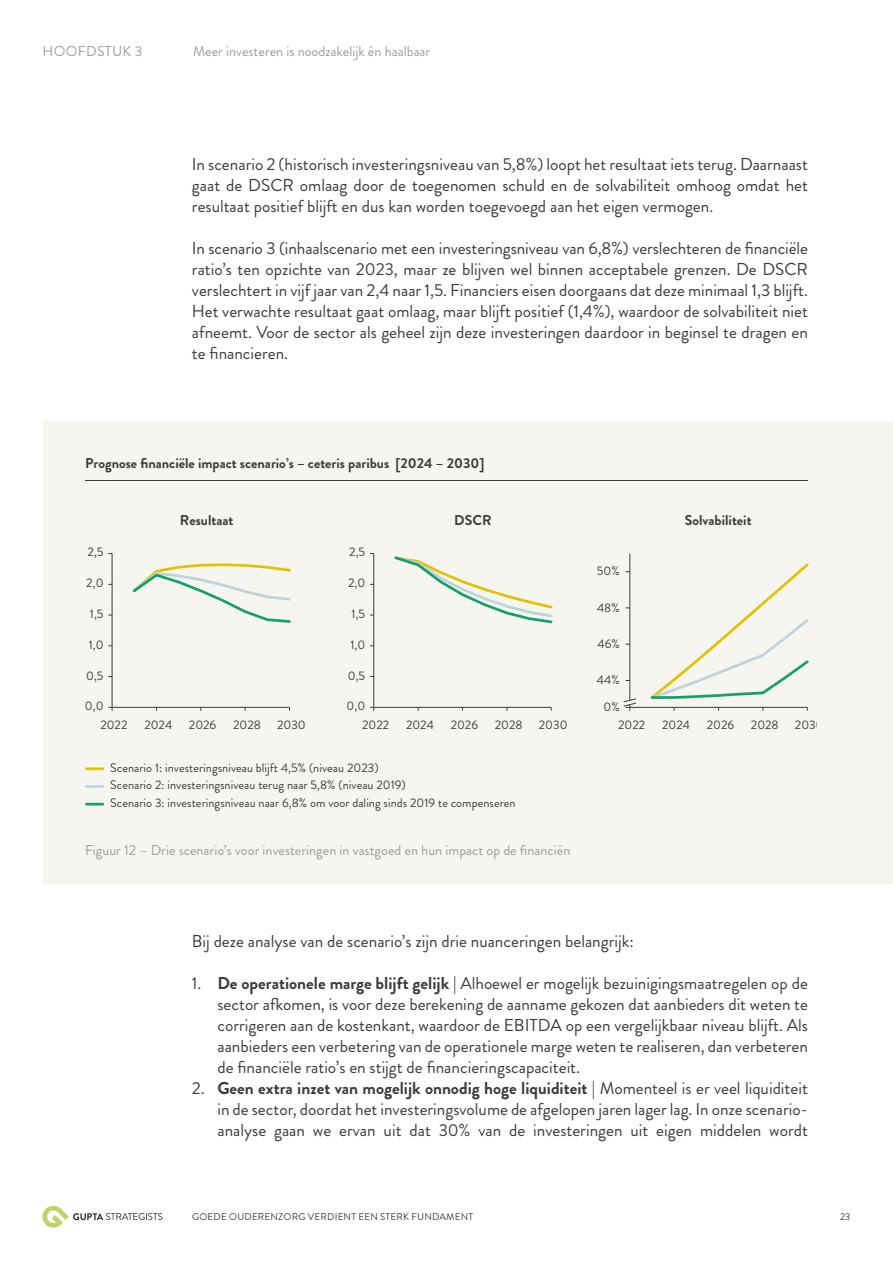
<style>
.page{position:relative;width:893px;height:1263px;background:#fff}
.page>*{position:absolute;margin:0;border:0;box-sizing:border-box;transform-origin:0 0}
.t1{font:17.25px/21px "Brandon Grotesque";color:#3c3c3b;text-align:justify}
.t2{font:14.25px "Brandon Grotesque";color:#9d9d9d}
.t3{font:700 14.25px "Brandon Grotesque";color:#3c3c3b}
.t4{font:14.25px "Brandon Grotesque";letter-spacing:.02em;color:#9d9d9d}
.t5{font:12.3px/17.7px "Brandon Grotesque";letter-spacing:.005em;color:#3c3c3b}
.t6{font:9.75px "Brandon Grotesque";letter-spacing:.02em;color:#3c3c3b}
.s1{font-weight:700}
</style>
<div class="page">
<div style="left:43px;top:422px;width:850px;height:462px;background:#f6f5ef"></div>
<svg style="left:43px;top:1206px;width:119px;height:22px"></svg>
<hr style="left:85px;top:480px;width:723px;height:1px;background:#3c3c3b">
<hr style="left:112px;top:553px;width:1px;height:154px;background:#3c3c3b">
<hr style="left:112px;top:707px;width:177px;height:1px;background:#3c3c3b">
<svg style="left:133px;top:563px;width:158px;height:60px"></svg>
<hr style="left:373px;top:553px;width:1px;height:154px;background:#3c3c3b">
<hr style="left:374px;top:707px;width:177px;height:1px;background:#3c3c3b">
<svg style="left:394px;top:556px;width:159px;height:68px"></svg>
<hr style="left:630px;top:553px;width:1px;height:154px;background:#3c3c3b">
<hr style="left:630px;top:707px;width:177px;height:1px;background:#3c3c3b">
<svg style="left:650px;top:563px;width:159px;height:136px"></svg>
<svg style="left:623px;top:698px;width:14px;height:13px"></svg>
<hr style="left:86px;top:767px;width:17px;height:3px;background:#e3c103">
<hr style="left:86px;top:785px;width:17px;height:3px;background:#bcd4dd">
<svg style="left:86px;top:803px;width:17px;height:2px"></svg>
<p class="t4" style="left:43px;top:41px;width:101px">HOOFDSTUK 3</p>
<p class="t2" style="left:193px;top:41px;width:239px">Meer investeren is noodzakelijk én haalbaar</p>
<p class="t1" style="left:192px;top:154px;width:618px">In scenario 2 (historisch investeringsniveau van 5,8%) loopt het resultaat iets terug. Daarnaast gaat de DSCR omlaag door de toegenomen schuld en de solvabiliteit omhoog omdat het resultaat positief blijft en dus kan worden toegevoegd aan het eigen vermogen.</p>
<p class="t1" style="left:192px;top:238px;width:618px">In scenario 3 (inhaalscenario met een investeringsniveau van 6,8%) verslechteren de financiële ratio’s ten opzichte van 2023, maar ze blijven wel binnen acceptabele grenzen. De DSCR verslechtert in vijf jaar van 2,4 naar 1,5. Financiers eisen doorgaans dat deze minimaal 1,3 blijft.<br>Het verwachte resultaat gaat omlaag, maar blijft positief (1,4%), waardoor de solvabiliteit niet afneemt. Voor de sector als geheel zijn deze investeringen daardoor in beginsel te dragen en te financieren.</p>
<p class="t3" style="left:85px;top:453px;width:401px">Prognose financiële impact scenario’s – ceteris paribus [2024 – 2030]</p>
<p class="t3" style="left:180px;top:510px;width:55px">Resultaat</p>
<p class="t3" style="left:454px;top:510px;width:39px">DSCR</p>
<p class="t3" style="left:685px;top:510px;width:68px">Solvabiliteit</p>
<p class="t5" style="left:88px;top:543px;width:17px">2,5</p>
<p class="t5" style="left:349px;top:543px;width:17px">2,5</p>
<p class="t5" style="left:597px;top:562px;width:24px">50%</p>
<p class="t5" style="left:86px;top:574px;width:19px">2,0</p>
<p class="t5" style="left:348px;top:574px;width:19px">2,0</p>
<p class="t5" style="left:90px;top:605px;width:15px">1,5</p>
<p class="t5" style="left:352px;top:605px;width:15px">1,5</p>
<p class="t5" style="left:597px;top:599px;width:24px">48%</p>
<p class="t5" style="left:89px;top:636px;width:16px">1,0</p>
<p class="t5" style="left:350px;top:636px;width:16px">1,0</p>
<p class="t5" style="left:597px;top:635px;width:24px">46%</p>
<p class="t5" style="left:86px;top:667px;width:19px">0,5</p>
<p class="t5" style="left:348px;top:667px;width:19px">0,5</p>
<p class="t5" style="left:597px;top:671px;width:24px">44%</p>
<p class="t5" style="left:85px;top:697px;width:20px">0,0</p>
<p class="t5" style="left:347px;top:697px;width:20px">0,0</p>
<p class="t5" style="left:604px;top:698px;width:18px">0%</p>
<p class="t5" style="left:100px;top:716px;width:29px">2022</p>
<p class="t5" style="left:144px;top:716px;width:29px">2024</p>
<p class="t5" style="left:189px;top:716px;width:29px">2026</p>
<p class="t5" style="left:233px;top:716px;width:29px">2028</p>
<p class="t5" style="left:277px;top:716px;width:30px">2030</p>
<p class="t5" style="left:362px;top:716px;width:29px">2022</p>
<p class="t5" style="left:406px;top:716px;width:29px">2024</p>
<p class="t5" style="left:451px;top:716px;width:29px">2026</p>
<p class="t5" style="left:495px;top:716px;width:29px">2028</p>
<p class="t5" style="left:539px;top:716px;width:30px">2030</p>
<p class="t5" style="left:618px;top:716px;width:29px">2022</p>
<p class="t5" style="left:662px;top:716px;width:29px">2024</p>
<p class="t5" style="left:707px;top:716px;width:29px">2026</p>
<p class="t5" style="left:751px;top:716px;width:29px">2028</p>
<p class="t5" style="left:795px;top:716px;width:30px">2030</p>
<p class="t5" style="left:110px;top:759px;width:407px">Scenario 1: investeringsniveau blijft 4,5% (niveau 2023)<br>Scenario 2: investeringsniveau terug naar 5,8% (niveau 2019)<br>Scenario 3: investeringsniveau naar 6,8% om voor daling sinds 2019 te compenseren</p>
<p class="t2" style="left:85px;top:840px;width:487px">Figuur 12 – Drie scenario’s voor investeringen in vastgoed en hun impact op de financiën</p>
<p class="t1" style="left:192px;top:931px;width:443px">Bij deze analyse van de scenario’s zijn drie nuanceringen belangrijk:</p>
<p class="t1" style="left:217px;top:973px;width:592px;text-indent:-26px">1. <span class="s1">De operationele marge blijft gelijk</span> | Alhoewel er mogelijk bezuinigingsmaatregelen op de sector afkomen, is voor deze berekening de aanname gekozen dat aanbieders dit weten te corrigeren aan de kostenkant, waardoor de EBITDA op een vergelijkbaar niveau blijft. Als aanbieders een verbetering van de operationele marge weten te realiseren, dan verbeteren de financiële ratio’s en stijgt de financieringscapaciteit.</p>
<p class="t1" style="left:217px;top:1078px;width:592px;text-indent:-26px">2. <span class="s1">Geen extra inzet van mogelijk onnodig hoge liquiditeit</span> | Momenteel is er veel liquiditeit in de sector, doordat het investeringsvolume de afgelopen jaren lager lag. In onze scenario&shy;analyse gaan we ervan uit dat 30% van de investeringen uit eigen middelen wordt</p>
<p class="t6" style="left:192px;top:1210px;width:283px">GOEDE OUDERENZORG VERDIENT EEN STERK FUNDAMENT</p>
<p class="t6" style="left:840px;top:1210px;width:12px">23</p>
</div>
